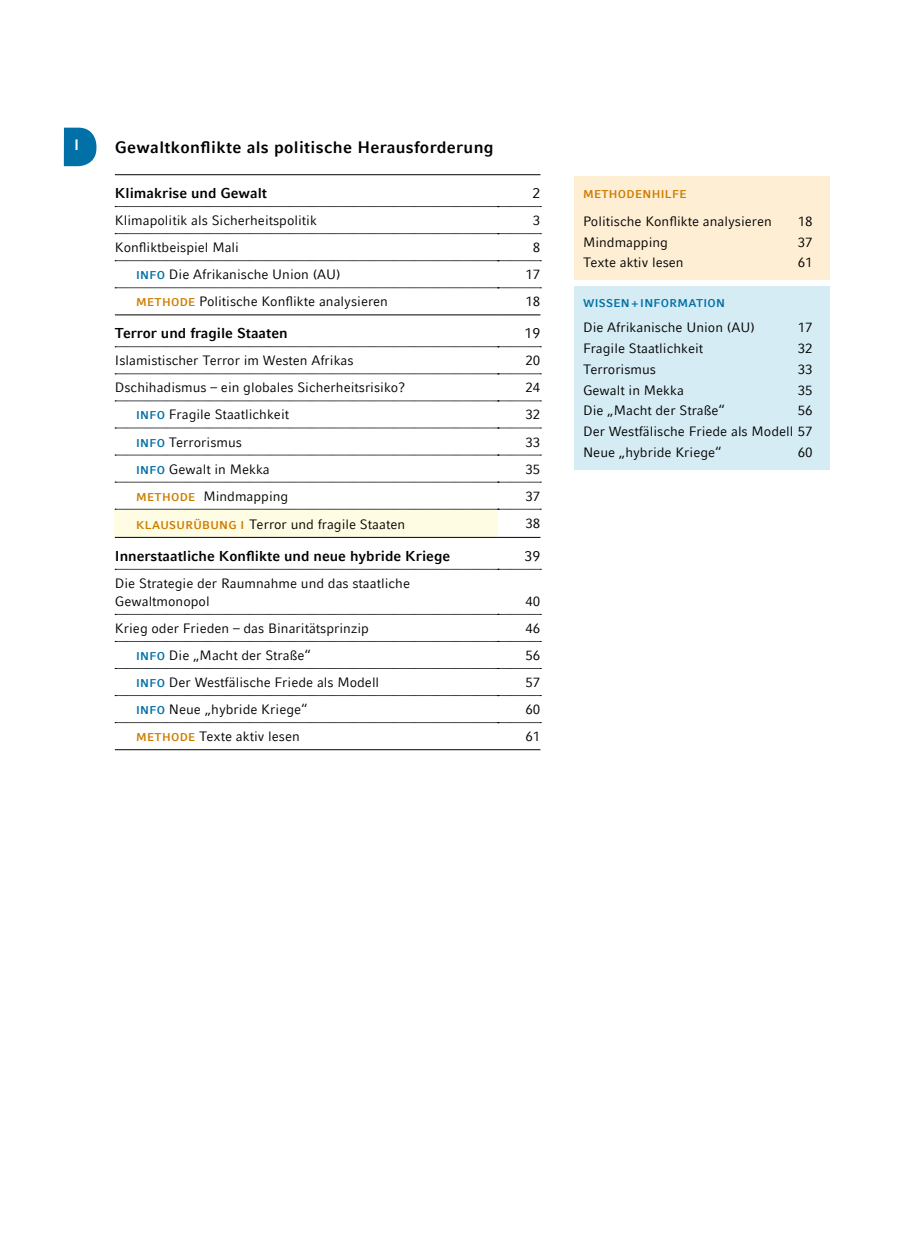
<style>
.page{position:relative;width:915px;height:1234px;background:#fff}
.page>*{position:absolute;margin:0;border:0;box-sizing:border-box;transform-origin:0 0}
.t1{font:700 16.5px "Compatil Fact LT Com";letter-spacing:.02em;color:#000}
.t2{font:700 15px "Compatil Fact LT Com";color:#fff}
.t3{font:700 14.25px "Compatil Fact LT Com";color:#000}
.t4{font:14.25px "Compatil Fact LT Com";color:#000}
.t5{font:13.5px/20.7px "Compatil Fact LT Com";color:#000;text-align:justify}
.t6{font:700 11.25px "Compatil Fact LT Com";letter-spacing:.03em;color:#0070a6}
.t7{font:700 11.25px "Compatil Fact LT Com";letter-spacing:.03em;color:#cd7c00}
.s1{font-weight:700;font-size:11.25px;color:#0070a6}
.s2{font-weight:700;font-size:11.25px;color:#cd7c00}
</style>
<div class="page">
<div style="left:574px;top:176px;width:255px;height:104px;background:#feeed4"></div>
<div style="left:574px;top:286px;width:255px;height:183px;background:#d5ecf4"></div>
<div style="left:115px;top:509px;width:382px;height:28px;background:#fffce4"></div>
<svg style="left:115px;top:206px;width:426px;height:1px"></svg>
<svg style="left:115px;top:233px;width:426px;height:1px"></svg>
<svg style="left:115px;top:260px;width:426px;height:1px"></svg>
<svg style="left:115px;top:287px;width:426px;height:1px"></svg>
<svg style="left:115px;top:346px;width:426px;height:1px"></svg>
<svg style="left:115px;top:373px;width:426px;height:1px"></svg>
<svg style="left:115px;top:400px;width:426px;height:1px"></svg>
<svg style="left:115px;top:427px;width:426px;height:1px"></svg>
<svg style="left:115px;top:454px;width:426px;height:1px"></svg>
<svg style="left:115px;top:482px;width:426px;height:1px"></svg>
<svg style="left:115px;top:509px;width:426px;height:1px"></svg>
<svg style="left:115px;top:569px;width:426px;height:1px"></svg>
<svg style="left:115px;top:614px;width:426px;height:1px"></svg>
<svg style="left:115px;top:641px;width:426px;height:1px"></svg>
<svg style="left:115px;top:668px;width:426px;height:1px"></svg>
<svg style="left:115px;top:695px;width:426px;height:1px"></svg>
<hr style="left:115px;top:174px;width:382px;height:1px;background:#000">
<hr style="left:115px;top:749px;width:382px;height:1px;background:#000">
<hr style="left:497px;top:749px;width:43px;height:1px;background:#000">
<hr style="left:115px;top:314px;width:382px;height:1px;background:#000">
<hr style="left:497px;top:314px;width:43px;height:1px;background:#000">
<hr style="left:115px;top:537px;width:382px;height:1px;background:#000">
<hr style="left:497px;top:537px;width:43px;height:1px;background:#000">
<svg style="left:115px;top:722px;width:426px;height:1px"></svg>
<hr style="left:497px;top:174px;width:43px;height:1px;background:#000">
<svg style="left:64px;top:128px;width:32px;height:38px"></svg>
<p class="t2" style="left:74px;top:136px;width:7px">I</p>
<p class="t1" style="left:115px;top:137px;width:380px">Gewaltkonflikte als politische Herausforderung</p>
<p class="t3" style="left:115px;top:185px;width:154px">Klimakrise und Gewalt</p>
<p class="t4" style="left:532px;top:185px;width:9px">2</p>
<p class="t5" style="left:115px;top:210px;width:203px">Klimapolitik als Sicherheitspolitik</p>
<p class="t5" style="left:532px;top:210px;width:9px">3</p>
<p class="t5" style="left:115px;top:237px;width:126px">Konfliktbeispiel Mali</p>
<p class="t5" style="left:532px;top:237px;width:9px">8</p>
<p class="t5" style="left:136px;top:264px;width:206px"><span class="s1">INFO</span> Die Afrikanische Union (AU)</p>
<p class="t5" style="left:525px;top:264px;width:17px">17</p>
<p class="t5" style="left:136px;top:291px;width:253px"><span class="s2">METHODE</span> Politische Konflikte analysieren</p>
<p class="t5" style="left:525px;top:291px;width:17px">18</p>
<p class="t3" style="left:115px;top:325px;width:174px">Terror und fragile Staaten</p>
<p class="t4" style="left:524px;top:325px;width:17px">19</p>
<p class="t5" style="left:115px;top:350px;width:240px">Islamistischer Terror im Westen Afrikas</p>
<p class="t5" style="left:525px;top:350px;width:17px">20</p>
<p class="t5" style="left:115px;top:377px;width:292px">Dschihadismus – ein globales Sicherheitsrisiko?</p>
<p class="t5" style="left:525px;top:377px;width:17px">24</p>
<p class="t5" style="left:136px;top:404px;width:154px"><span class="s1">INFO</span> Fragile Staatlichkeit</p>
<p class="t5" style="left:525px;top:404px;width:17px">32</p>
<p class="t5" style="left:136px;top:431px;width:107px"><span class="s1">INFO</span> Terrorismus</p>
<p class="t5" style="left:525px;top:431px;width:17px">33</p>
<p class="t5" style="left:136px;top:458px;width:135px"><span class="s1">INFO</span> Gewalt in Mekka</p>
<p class="t5" style="left:525px;top:458px;width:17px">35</p>
<p class="t5" style="left:136px;top:485px;width:154px"><span class="s2">METHODE</span> Mindmapping</p>
<p class="t5" style="left:525px;top:485px;width:17px">37</p>
<p class="t5" style="left:136px;top:514px;width:270px"><span class="s2">KLAUSURÜBUNG I</span> Terror und fragile Staaten</p>
<p class="t5" style="left:525px;top:512px;width:17px">38</p>
<p class="t3" style="left:115px;top:547px;width:337px">Innerstaatliche Konflikte und neue hybride Kriege</p>
<p class="t4" style="left:524px;top:547px;width:17px">39</p>
<p class="t5" style="left:115px;top:574px;width:296px;line-height:18px">Die Strategie der Raumnahme und das staatliche<br>Gewaltmonopol</p>
<p class="t5" style="left:525px;top:590px;width:17px">40</p>
<p class="t5" style="left:115px;top:617px;width:255px">Krieg oder Frieden – das Binaritätsprinzip</p>
<p class="t5" style="left:525px;top:617px;width:17px">46</p>
<p class="t5" style="left:136px;top:645px;width:176px"><span class="s1">INFO</span> Die „Macht der Straße“</p>
<p class="t5" style="left:525px;top:645px;width:17px">56</p>
<p class="t5" style="left:136px;top:672px;width:244px"><span class="s1">INFO</span> Der Westfälische Friede als Modell</p>
<p class="t5" style="left:525px;top:672px;width:17px">57</p>
<p class="t5" style="left:136px;top:699px;width:173px"><span class="s1">INFO</span> Neue „hybride Kriege“</p>
<p class="t5" style="left:525px;top:699px;width:17px">60</p>
<p class="t5" style="left:136px;top:726px;width:165px"><span class="s2">METHODE</span> Texte aktiv lesen</p>
<p class="t5" style="left:525px;top:726px;width:17px">61</p>
<p class="t7" style="left:583px;top:187px;width:105px">METHODENHILFE</p>
<p class="t5" style="left:583px;top:211px;width:190px">Politische Konflikte analysieren</p>
<p class="t5" style="left:797px;top:211px;width:17px">18</p>
<p class="t5" style="left:583px;top:231px;width:86px">Mindmapping</p>
<p class="t5" style="left:797px;top:231px;width:17px">37</p>
<p class="t5" style="left:583px;top:252px;width:102px">Texte aktiv lesen</p>
<p class="t5" style="left:797px;top:252px;width:17px">61</p>
<p class="t6" style="left:583px;top:296px;width:144px">WISSEN + INFORMATION</p>
<p class="t5" style="left:583px;top:317px;width:173px">Die Afrikanische Union (AU)</p>
<p class="t5" style="left:797px;top:317px;width:17px">17</p>
<p class="t5" style="left:583px;top:338px;width:122px">Fragile Staatlichkeit</p>
<p class="t5" style="left:797px;top:338px;width:17px">32</p>
<p class="t5" style="left:583px;top:358px;width:74px">Terrorismus</p>
<p class="t5" style="left:797px;top:358px;width:17px">33</p>
<p class="t5" style="left:583px;top:379px;width:102px">Gewalt in Mekka</p>
<p class="t5" style="left:797px;top:379px;width:17px">35</p>
<p class="t5" style="left:583px;top:400px;width:143px">Die „Macht der Straße“</p>
<p class="t5" style="left:583px;top:400px;width:231px;text-indent:214px">56<br>Der Westfälische Friede als Modell 57<br>Neue „hybride Kriege“</p>
<p class="t5" style="left:797px;top:441px;width:17px">60</p>
</div>
